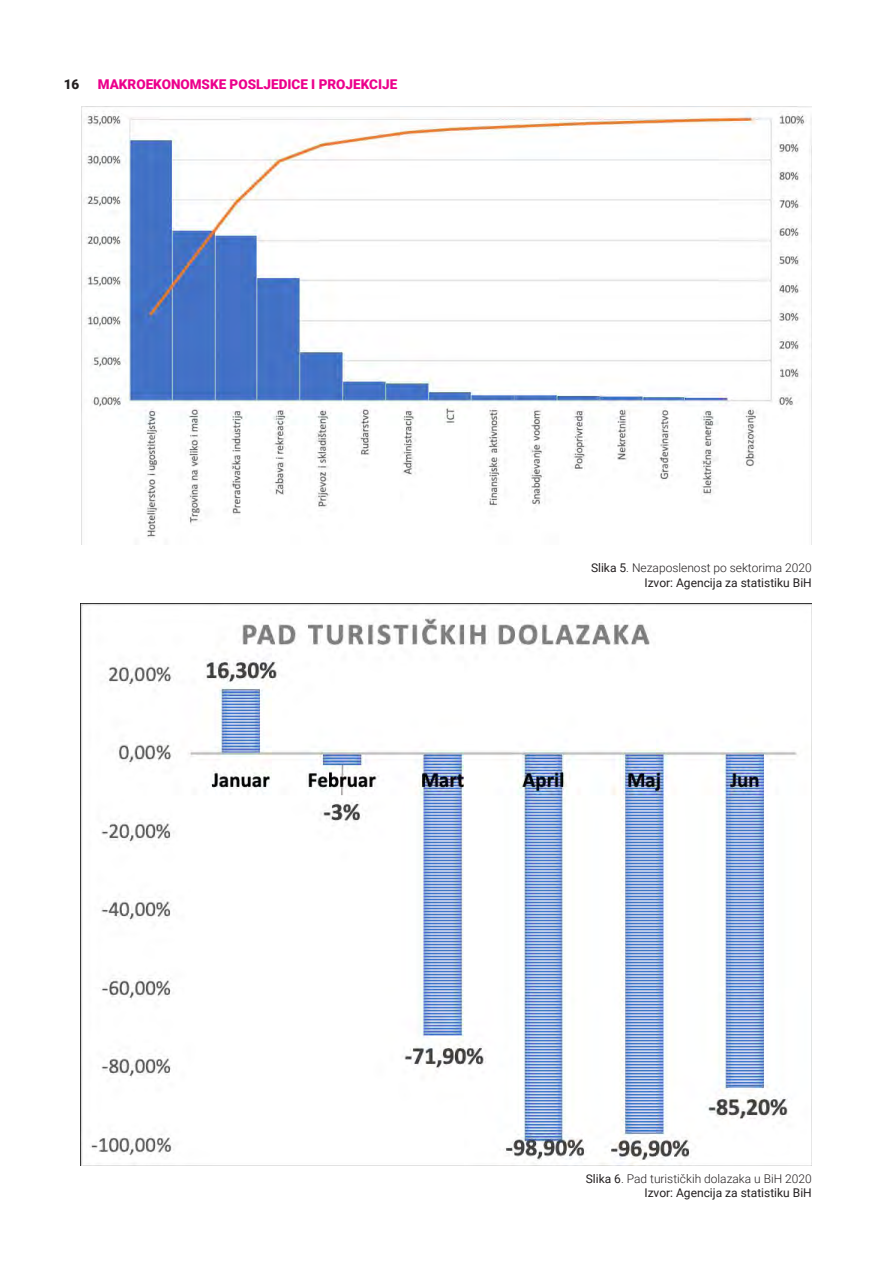
<style>
.page{position:relative;width:893px;height:1263px;background:#fff}
.page>*{position:absolute;margin:0;border:0;box-sizing:border-box;transform-origin:0 0}
.t1{font:900 13.5px "Roboto";color:#ec008c}
.t2{font:900 13.5px "Roboto";color:#231f20}
.t3{font:300 12px "Roboto";color:#231f20}
.t4{font:12px "Roboto";color:#231f20}
.s1{font-weight:400}
</style>
<div class="page">
<img style="left:81px;top:106px;width:730px;height:438px">
<img style="left:81px;top:603px;width:731px;height:562px">
<p class="t2" style="left:64px;top:75px;width:17px">16</p>
<p class="t1" style="left:98px;top:75px;width:301px">MAKROEKONOMSKE POSLJEDICE I PROJEKCIJE</p>
<p class="t3" style="left:591px;top:560px;width:222px"><span class="s1">Slika 5</span>. Nezaposlenost po sektorima 2020</p>
<p class="t4" style="left:644px;top:574px;width:169px">Izvor: Agencija za statistiku BiH</p>
<p class="t3" style="left:586px;top:1170px;width:227px"><span class="s1">Slika 6</span>. Pad turističkih dolazaka u BiH 2020</p>
<p class="t4" style="left:644px;top:1184px;width:169px">Izvor: Agencija za statistiku BiH</p>
</div>
